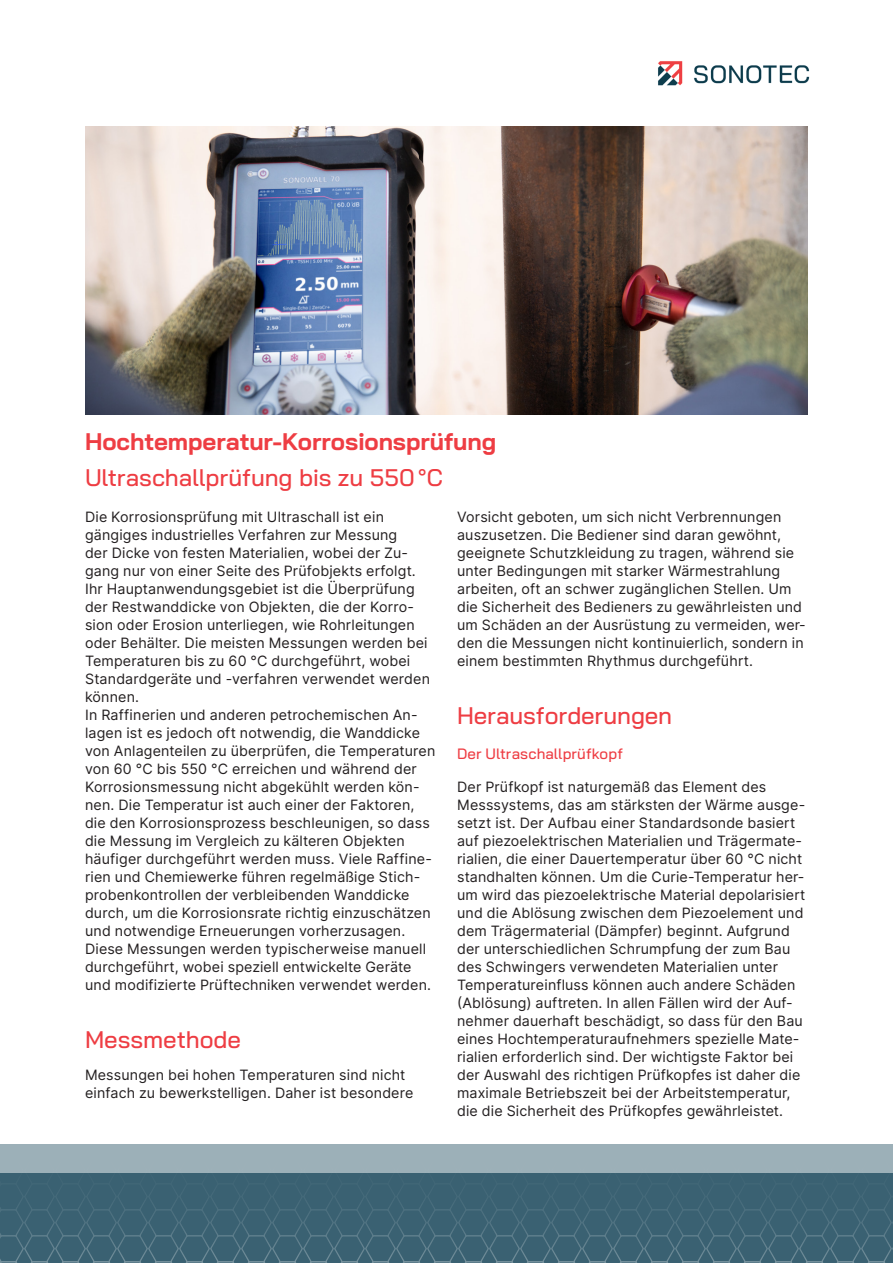
<style>
.page{position:relative;width:893px;height:1263px;background:#fff}
.page>*{position:absolute;margin:0;border:0;box-sizing:border-box;transform-origin:0 0}
.t1{font:500 24px "Bai Jamjuree";letter-spacing:-.005em;color:#ee3d43}
.t2{font:700 24px "Bai Jamjuree";letter-spacing:-.005em;color:#ee3d43}
.t3{font:500 15px "Bai Jamjuree";letter-spacing:.005em;color:#ee3d43}
.T1{font:14.25px/18px "Inter";letter-spacing:.01em;color:#231f20}
</style>
<div class="page">
<img style="left:658px;top:61px;width:152px;height:25px">
<img style="left:85px;top:126px;width:722px;height:288px">
<svg style="left:0;top:1144px;width:893px;height:119px;background:#547684"></svg>
<h1 class="t2" style="left:85px;top:428px;width:413px">Hochtemperatur-Korrosionsprüfung</h1>
<h1 class="t1" style="left:85px;top:464px;width:359px">Ultraschallprüfung bis zu 550°C</h1>
<p class="T1" style="left:85px;top:508px;width:346px">Die Korrosionsprüfung mit Ultraschall ist ein gängiges industrielles Verfahren zur Messung<br>der Dicke von festen Materialien, wobei der Zu&shy;gang nur von einer Seite des Prüfobjekts erfolgt.<br>Ihr Hauptanwendungsgebiet ist die Überprüfung der Restwanddicke von Objekten, die der Korro&shy;sion oder Erosion unterliegen, wie Rohrleitungen oder Behälter. Die meisten Messungen werden bei Temperaturen bis zu 60 °C durchgeführt, wobei Standardgeräte und -verfahren verwendet werden können.</p>
<p class="T1" style="left:85px;top:706px;width:352px">In Raffinerien und anderen petrochemischen An&shy;lagen ist es jedoch oft notwendig, die Wanddicke von Anlagenteilen zu überprüfen, die Temperaturen von 60 °C bis 550 °C erreichen und während der Korrosionsmessung nicht abgekühlt werden kön&shy;nen. Die Temperatur ist auch einer der Faktoren, die den Korrosionsprozess beschleunigen, so dass die Messung im Vergleich zu kälteren Objekten häufiger durchgeführt werden muss. Viele Raffine&shy;rien und Chemiewerke führen regelmäßige Stich&shy;probenkontrollen der verbleibenden Wanddicke durch, um die Korrosionsrate richtig einzuschätzen und notwendige Erneuerungen vorherzusagen.<br>Diese Messungen werden typischerweise manuell durchgeführt, wobei speziell entwickelte Geräte und modifizierte Prüftechniken verwendet werden.</p>
<h2 class="t1" style="left:85px;top:1025px;width:157px">Messmethode</h2>
<p class="T1" style="left:85px;top:1066px;width:330px">Messungen bei hohen Temperaturen sind nicht einfach zu bewerkstelligen. Daher ist besondere</p>
<p class="T1" style="left:457px;top:508px;width:350px">Vorsicht geboten, um sich nicht Verbrennungen auszusetzen. Die Bediener sind daran gewöhnt, geeignete Schutzkleidung zu tragen, während sie unter Bedingungen mit starker Wärmestrahlung arbeiten, oft an schwer zugänglichen Stellen. Um die Sicherheit des Bedieners zu gewährleisten und um Schäden an der Ausrüstung zu vermeiden, wer&shy;den die Messungen nicht kontinuierlich, sondern in einem bestimmten Rhythmus durchgeführt.</p>
<h2 class="t1" style="left:457px;top:701px;width:217px">Herausforderungen</h2>
<h3 class="t3" style="left:457px;top:745px;width:167px">Der Ultraschallprüfkopf</h3>
<p class="T1" style="left:457px;top:778px;width:350px">Der Prüfkopf ist naturgemäß das Element des Messsystems, das am stärksten der Wärme ausge&shy;setzt ist. Der Aufbau einer Standardsonde basiert auf piezoelektrischen Materialien und Trägermate&shy;rialien, die einer Dauertemperatur über 60 °C nicht standhalten können. Um die Curie-Temperatur her&shy;um wird das piezoelektrische Material depolarisiert und die Ablösung zwischen dem Piezoelement und dem Trägermaterial (Dämpfer) beginnt. Aufgrund der unterschiedlichen Schrumpfung der zum Bau des Schwingers verwendeten Materialien unter Temperatureinfluss können auch andere Schäden (Ablösung) auftreten. In allen Fällen wird der Auf&shy;nehmer dauerhaft beschädigt, so dass für den Bau eines Hochtemperaturaufnehmers spezielle Mate&shy;rialien erforderlich sind. Der wichtigste Faktor bei der Auswahl des richtigen Prüfkopfes ist daher die maximale Betriebszeit bei der Arbeitstemperatur, die die Sicherheit des Prüfkopfes gewährleistet.</p>
</div>
